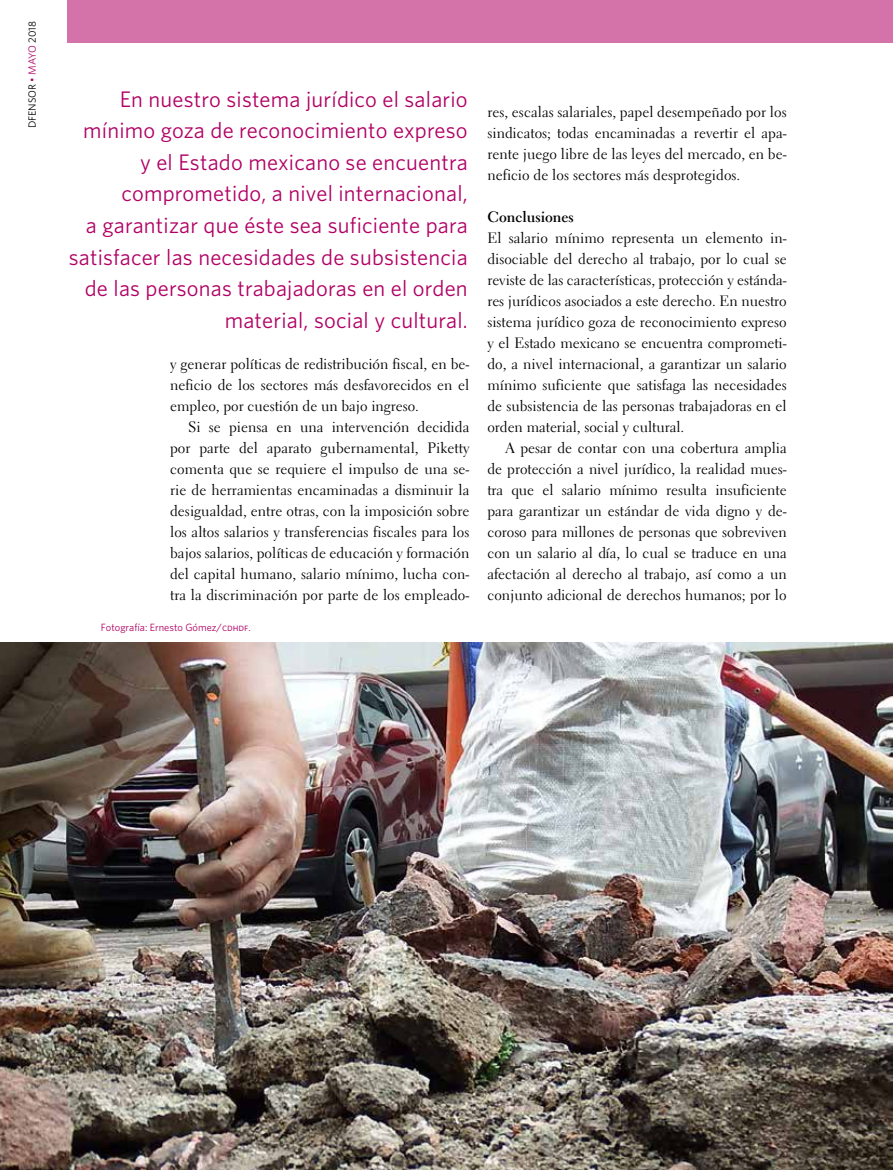
<style>
.page{position:relative;width:893px;height:1170px;background:#fff}
.page>*{position:absolute;margin:0;border:0;box-sizing:border-box;transform-origin:0 0}
.t1{font:22.5px/31.5px "Whitney";letter-spacing:.01em;color:#b10064;text-align:right}
.t2{font:15px/21px "Electra LT Std";color:#000;text-align:justify}
.t3{font:700 15px "Electra LT Std";color:#000}
.t4{font:10.5px "Whitney";color:#b10064}
.t5{font:10.5px "Whitney";color:#000}
.s1{color:#b10064}
.s2{font-family:"Whitney Book SC"}
</style>
<div class="page">
<div style="left:68px;top:0;width:825px;height:43px;background:#d473aa"></div>
<img style="left:0;top:642px;width:893px;height:527px">
<p class="t5" style="left:26px;top:128px;width:109px;rotate:-90deg">DFENSOR <span class="s1">• MAYO</span> 2018</p>
<p class="t1" style="left:69px;top:83px;width:400px">En nuestro sistema jurídico el salario mínimo goza de reconocimiento expreso y el Estado mexicano se encuentra comprometido, a nivel internacional,<br>a garantizar que éste sea suficiente para satisfacer las necesidades de subsistencia de las personas trabajadoras en el orden material, social y cultural.</p>
<p class="t2" style="left:170px;top:353px;width:301px">y generar políticas de redistribución fiscal, en be&shy;neficio de los sectores más desfavorecidos en el empleo, por cuestión de un bajo ingreso.</p>
<p class="t2" style="left:170px;top:416px;width:301px;text-indent:18px">Si se piensa en una intervención decidida por parte del aparato gubernamental, Piketty comenta que se requiere el impulso de una se&shy;rie de herramientas encaminadas a disminuir la desigualdad, entre otras, con la imposición sobre los altos salarios y transferencias fiscales para los bajos salarios, políticas de educación y formación del capital humano, salario mínimo, lucha con&shy;tra la discriminación por parte de los empleado-</p>
<p class="t4" style="left:101px;top:621px;width:151px">Fotografía: Ernesto Gómez/<span class="s2">cdhdf</span>.</p>
<p class="t2" style="left:487px;top:101px;width:301px">res, escalas salariales, papel desempeñado por los sindicatos; todas encaminadas a revertir el apa&shy;rente juego libre de las leyes del mercado, en be&shy;neficio de los sectores más desprotegidos.</p>
<p class="t3" style="left:487px;top:208px;width:88px">Conclusiones</p>
<p class="t2" style="left:487px;top:227px;width:301px">El salario mínimo representa un elemento in&shy;disociable del derecho al trabajo, por lo cual se reviste de las características, protección y estánda&shy;res jurídicos asociados a este derecho. En nuestro sistema jurídico goza de reconocimiento expreso y el Estado mexicano se encuentra comprometi&shy;do, a nivel internacional, a garantizar un salario mínimo suficiente que satisfaga las necesidades de subsistencia de las personas trabajadoras en el orden material, social y cultural.</p>
<p class="t2" style="left:487px;top:437px;width:301px;text-indent:18px">A pesar de contar con una cobertura amplia de protección a nivel jurídico, la realidad mues&shy;tra que el salario mínimo resulta insuficiente para garantizar un estándar de vida digno y de&shy;coroso para millones de personas que sobreviven con un salario al día, lo cual se traduce en una afectación al derecho al trabajo, así como a un conjunto adicional de derechos humanos; por lo</p>
</div>
